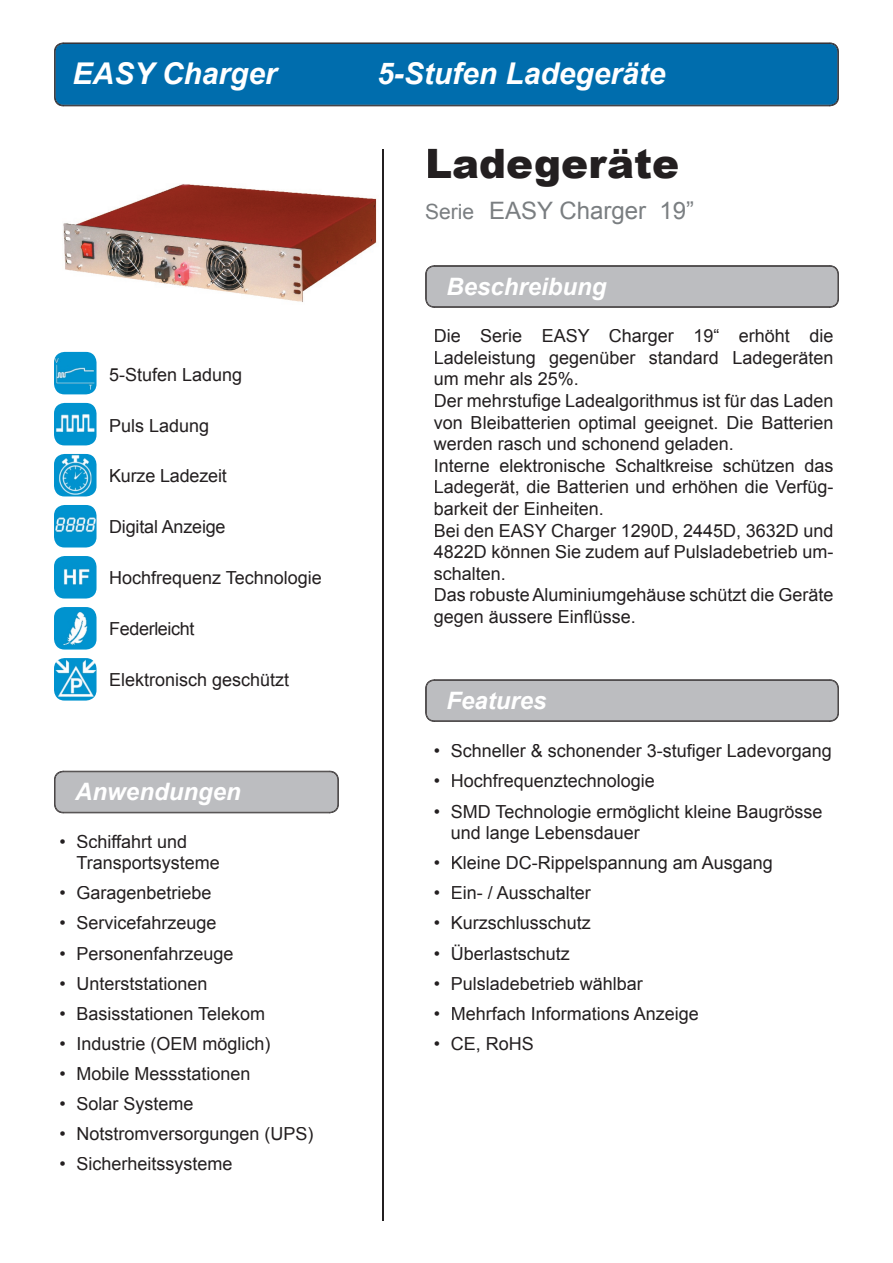
<style>
.page{position:relative;width:893px;height:1263px;background:#fff}
.page>*{position:absolute;margin:0;border:0;box-sizing:border-box;transform-origin:0 0}
.t1{font:900 40.5px "Arial";color:#231f20}
.t2{font:italic 700 30px "Arial";color:#fff}
.t3{font:italic 700 24px "Arial";color:#fff}
.t4{font:24px "Arial";color:#7a7e81}
.t5{font:18px/21.6px "Arial";color:#231f20}
.t6{font:18px "Arial";letter-spacing:-.02em;color:#231f20}
.s1{font-size:21px}
</style>
<div class="page">
<hr style="left:383px;top:149px;width:1px;height:1071px;background:#231f20">
<svg style="left:54px;top:771px;width:285px;height:42px;background:#b5b6b8"></svg>
<svg style="left:425px;top:265px;width:414px;height:43px;background:#b2b3b5"></svg>
<svg style="left:425px;top:679px;width:414px;height:43px;background:#b3b3b6"></svg>
<div style="left:55px;top:43px;width:783px;height:63px;background:#006dad"></div>
<img style="left:63px;top:184px;width:314px;height:118px">
<img style="left:54px;top:658px;width:43px;height:43px">
<img style="left:54px;top:352px;width:43px;height:42px">
<img style="left:54px;top:403px;width:43px;height:42px">
<img style="left:54px;top:454px;width:43px;height:42px">
<img style="left:54px;top:505px;width:43px;height:42px">
<img style="left:54px;top:607px;width:43px;height:42px">
<img style="left:54px;top:556px;width:43px;height:42px">
<h2 class="t2" style="left:72px;top:53px;width:206px">EASY Charger</h2>
<h2 class="t2" style="left:377px;top:53px;width:290px">5-Stufen Ladegeräte</h2>
<p class="t5" style="left:109px;top:364px;width:135px">5-Stufen Ladung</p>
<p class="t5" style="left:109px;top:415px;width:102px">Puls Ladung</p>
<p class="t5" style="left:109px;top:465px;width:119px">Kurze Ladezeit</p>
<p class="t5" style="left:109px;top:516px;width:118px">Digital Anzeige</p>
<p class="t5" style="left:109px;top:567px;width:214px">Hochfrequenz Technologie</p>
<p class="t6" style="left:109px;top:617px;width:87px">Federleicht</p>
<p class="t5" style="left:109px;top:669px;width:182px">Elektronisch geschützt</p>
<h3 class="t3" style="left:75px;top:776px;width:167px">Anwendungen</h3>
<p class="t5" style="left:77px;top:831px;width:145px;text-indent:-17px">• Schiffahrt und<br>Transportsysteme</p>
<p class="t5" style="left:60px;top:882px;width:154px">• Garagenbetriebe</p>
<p class="t5" style="left:60px;top:912px;width:159px">• Servicefahrzeuge</p>
<p class="t5" style="left:60px;top:943px;width:176px">• Personenfahrzeuge</p>
<p class="t5" style="left:60px;top:973px;width:150px">• Unterststationen</p>
<p class="t5" style="left:60px;top:1003px;width:207px">• Basisstationen Telekom</p>
<p class="t5" style="left:60px;top:1033px;width:213px">• Industrie (OEM möglich)</p>
<p class="t5" style="left:60px;top:1063px;width:193px">• Mobile Messstationen</p>
<p class="t5" style="left:60px;top:1093px;width:136px">• Solar Systeme</p>
<p class="t5" style="left:60px;top:1123px;width:256px">• Notstromversorgungen (UPS)</p>
<p class="t5" style="left:60px;top:1153px;width:175px">• Sicherheitssysteme</p>
<h1 class="t1" style="left:425px;top:134px;width:255px">Ladegeräte</h1>
<h3 class="t4" style="left:425px;top:195px;width:271px"><span class="s1">Serie</span> EASY Charger 19”</h3>
<h3 class="t3" style="left:447px;top:270px;width:162px">Beschreibung</h3>
<p class="t5" style="left:434px;top:325px;width:401px">Die Serie EASY Charger 19“ erhöht die Ladeleistung gegenüber standard Ladegeräten um mehr als 25%.<br>Der mehrstufige Ladealgorithmus ist für das Laden von Bleibatterien optimal geeignet. Die Batterien werden rasch und schonend geladen.<br>Interne elektronische Schaltkreise schützen das Ladegerät, die Batterien und erhöhen die Verfüg&shy;barkeit der Einheiten.<br>Bei den EASY Charger 1290D, 2445D, 3632D und 4822D können Sie zudem auf Pulsladebetrieb um&shy;schalten.<br>Das robuste Aluminiumgehäuse schützt die Geräte gegen äussere Einflüsse.</p>
<h3 class="t3" style="left:447px;top:684px;width:102px">Features</h3>
<p class="t5" style="left:434px;top:740px;width:400px">• Schneller &amp; schonender 3-stufiger Ladevorgang</p>
<p class="t5" style="left:434px;top:770px;width:223px">• Hochfrequenztechnologie</p>
<p class="t5" style="left:451px;top:800px;width:373px;text-indent:-17px">• SMD Technologie ermöglicht kleine Baugrösse und lange Lebensdauer</p>
<p class="t5" style="left:434px;top:852px;width:341px">• Kleine DC-Rippelspannung am Ausgang</p>
<p class="t5" style="left:434px;top:882px;width:159px">• Ein- / Ausschalter</p>
<p class="t5" style="left:434px;top:912px;width:159px">• Kurzschlusschutz</p>
<p class="t5" style="left:434px;top:942px;width:138px">• Überlastschutz</p>
<p class="t5" style="left:434px;top:973px;width:211px">• Pulsladebetrieb wählbar</p>
<p class="t5" style="left:434px;top:1003px;width:267px">• Mehrfach Informations Anzeige</p>
<p class="t5" style="left:434px;top:1033px;width:102px">• CE, RoHS</p>
</div>
